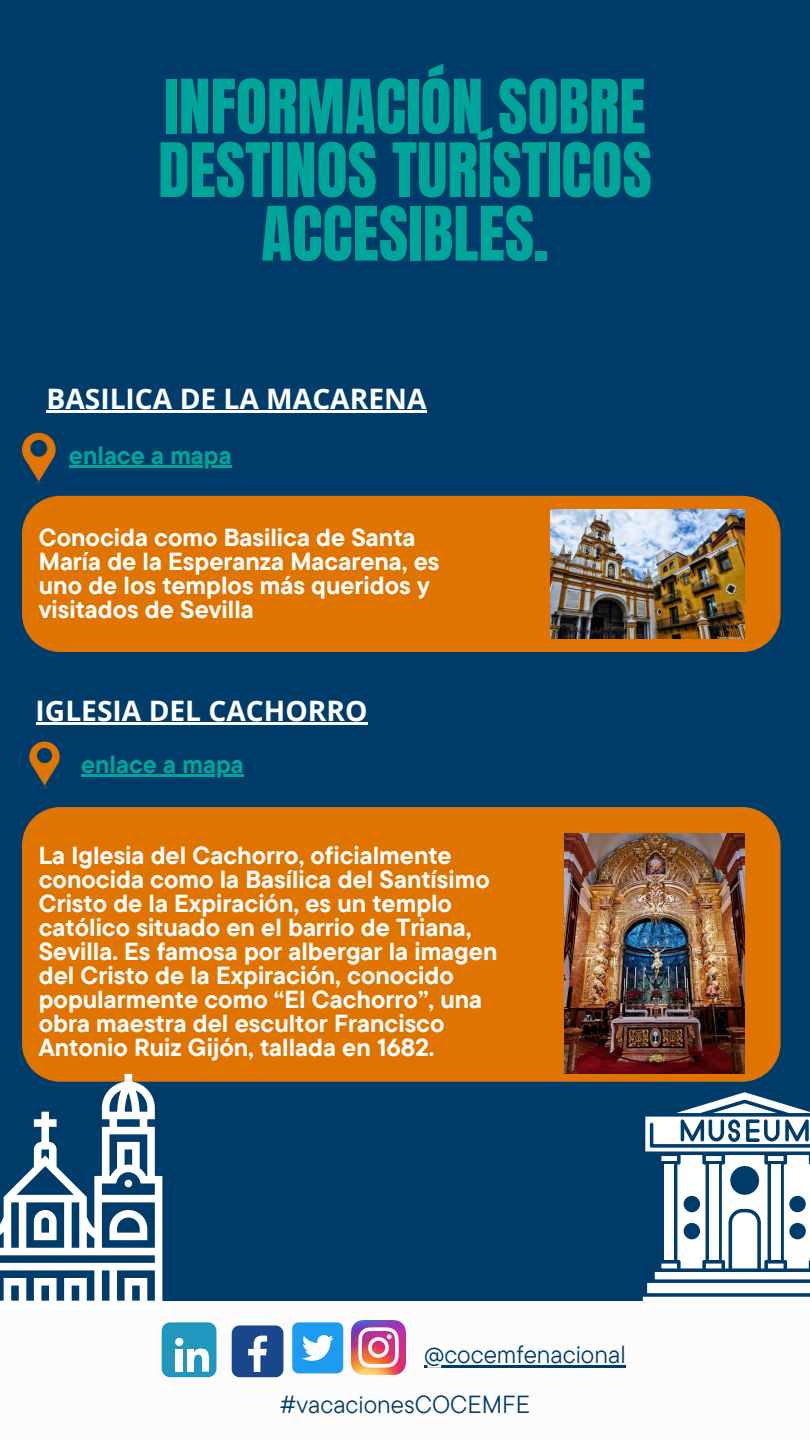
<style>
.page{position:relative;width:810px;height:1440px;background:#003c69}
.page>*{position:absolute;margin:0;border:0;box-sizing:border-box;transform-origin:0 0}
.t1{font:63.7px/63.6px "Anton";color:#00a599;text-align:center}
.t2{font:700 28.2px "Open Sans";color:#fff}
.t3{font:700 24.6px/24px "TT Commons Pro";color:#fff}
.t4{font:24.6px/49.6px "TT Commons Pro";color:#003c69}
.t5{font:700 24.6px "TT Commons Pro";color:#00a599}
</style>
<div class="page">
<div style="left:0;top:1302px;width:810px;height:138px;background:#fcfcfc"></div>
<img style="left:351px;top:1320px;width:54px;height:54px">
<div style="left:292px;top:1322px;width:51px;height:51px;background:#1d9bf0;border-radius:6px"></div>
<svg style="left:302px;top:1335px;width:32px;height:26px"></svg>
<div style="left:232px;top:1325px;width:51px;height:52px;background:#1a4789;border-radius:8px"></div>
<svg style="left:248px;top:1336px;width:19px;height:36px"></svg>
<div style="left:162px;top:1322px;width:54px;height:55px;background:#2197bd;border-radius:8px"></div>
<svg style="left:175px;top:1338px;width:8px;height:8px"></svg>
<div style="left:176px;top:1349px;width:7px;height:23px;background:#fff"></div>
<div style="left:187px;top:1349px;width:7px;height:23px;background:#fff"></div>
<svg style="left:194px;top:1348px;width:15px;height:24px"></svg>
<div style="left:22px;top:807px;width:758px;height:275px;background:#df7400"></div>
<svg style="left:0;top:1074px;width:162px;height:228px"></svg>
<svg style="left:643px;top:1092px;width:167px;height:210px"></svg>
<div style="left:22px;top:496px;width:759px;height:156px;background:#df7400"></div>
<img style="left:550px;top:509px;width:194px;height:129px">
<img style="left:565px;top:834px;width:180px;height:240px">
<hr style="left:424px;top:1365px;width:202px;height:2px;background:#003c69">
<hr style="left:46px;top:410px;width:381px;height:3px;background:#fff">
<hr style="left:69px;top:465px;width:163px;height:3px;background:#00a599">
<hr style="left:36px;top:722px;width:332px;height:2px;background:#fff">
<hr style="left:81px;top:775px;width:163px;height:2px;background:#00a599">
<svg style="left:29px;top:742px;width:30px;height:46px"></svg>
<svg style="left:22px;top:433px;width:34px;height:51px"></svg>
<h1 class="t1" style="left:158px;top:76px;width:495px">INFORMACIÓN SOBRE<br>DESTINOS TURÍSTICOS<br>ACCESIBLES.</h1>
<h2 class="t2" style="left:46px;top:379px;width:382px">BASILICA DE LA MACARENA</h2>
<h3 class="t5" style="left:69px;top:439px;width:164px">enlace a mapa</h3>
<p class="t3" style="left:39px;top:525px;width:402px">Conocida como Basilica de Santa<br>María de la Esperanza Macarena, es uno de los templos más queridos y visitados de Sevilla</p>
<h3 class="t2" style="left:36px;top:691px;width:333px">IGLESIA DEL CACHORRO</h3>
<p class="t5" style="left:81px;top:749px;width:164px">enlace a mapa</p>
<h2 class="t3" style="left:39px;top:842px;width:460px">La Iglesia del Cachorro, oficialmente conocida como la Basílica del Santísimo Cristo de la Expiración, es un templo católico situado en el barrio de Triana, Sevilla. Es famosa por albergar la imagen del Cristo de la Expiración, conocido popularmente como “El Cachorro”, una obra maestra del escultor Francisco Antonio Ruiz Gijón, tallada en 1682.</h2>
<p class="t4" style="left:280px;top:1329px;width:347px;text-indent:144px">@cocemfenacional #vacacionesCOCEMFE</p>
</div>
